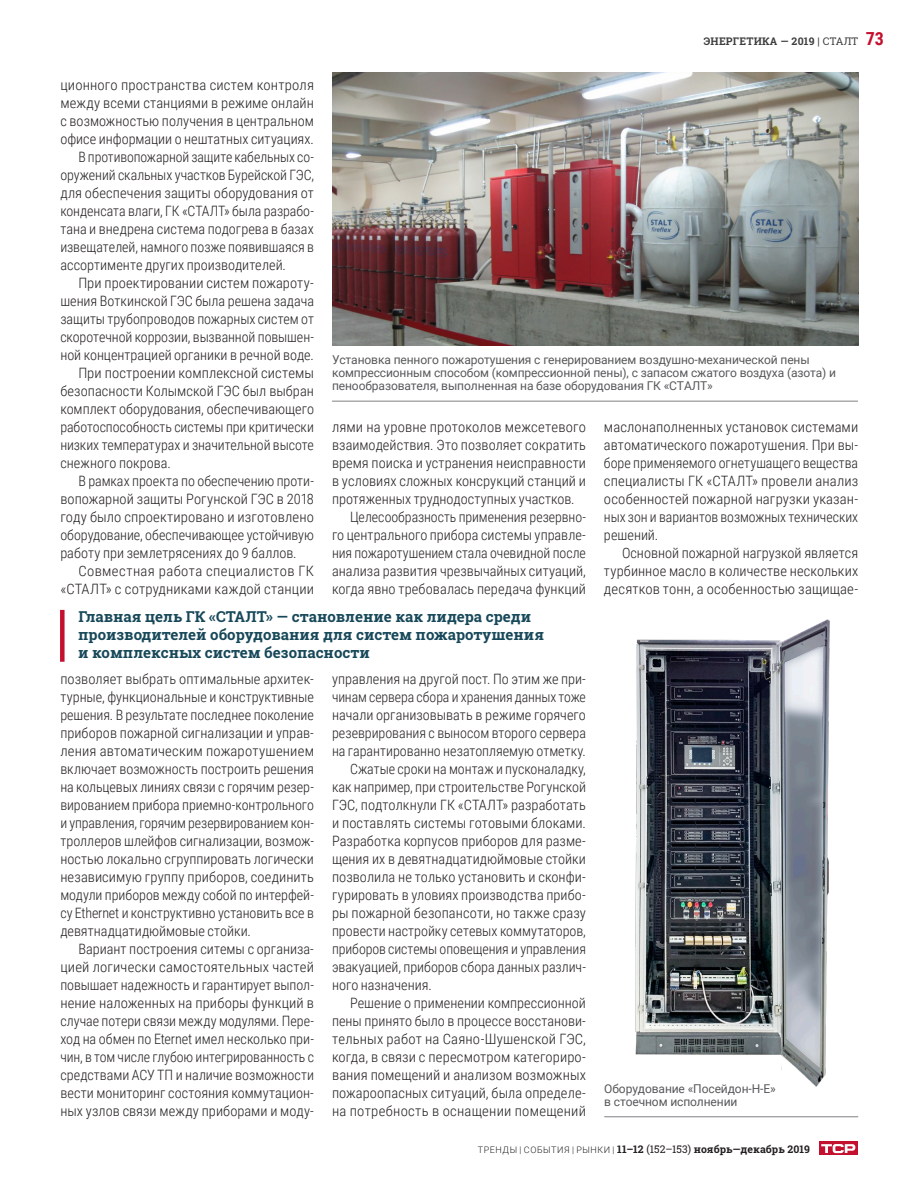
<style>
.page{position:relative;width:915px;height:1191px;background:#fff}
.page>*{position:absolute;margin:0;border:0;box-sizing:border-box;transform-origin:0 0}
.t1{font:700 18px "Roboto Condensed";color:#c3102e}
.ВРЕЗКА_КОММ{font:700 15px/18px "Roboto Slab";color:#174859}
.ОСН_текст_Коммерц{font:300 14.25px/18px "Roboto Condensed";color:#231f20;text-align:justify}
.ОСН_текст_Коммерц-2{font:300 14.25px/18px "Roboto Condensed";letter-spacing:.02em;color:#231f20;text-align:right}
.Подпись_ФОТО{font:12.15px/13.4px "Roboto";letter-spacing:-.01em;color:#57585a}
.t2{font:700 10.5px "Roboto Slab";letter-spacing:.005em;color:#231f20}
.Рубрика_слева{font:700 10.5px "Roboto Slab";letter-spacing:.02em;color:#3e3e3f}
.s1{font-weight:400}
.s2{font-family:"Roboto";font-weight:300;font-size:9px}
</style>
<div class="page">
<div style="left:818px;top:1141px;width:39px;height:14px;background:#c3102e"></div>
<svg style="left:821px;top:1144px;width:34px;height:9px"></svg>
<img style="left:332px;top:72px;width:525px;height:273px">
<img style="left:635px;top:619px;width:195px;height:468px">
<hr style="left:60px;top:610px;width:4px;height:52px;background:#c3102e">
<hr style="left:604px;top:1116px;width:253px;height:1px;background:#808285">
<hr style="left:332px;top:401px;width:525px;height:1px;background:#808285">
<p class="Рубрика_слева" style="left:703px;top:34px;width:156px">ЭНЕРГЕТИКА — 2019 <span class="s1">| СТАЛТ</span></p>
<p class="t1" style="left:865px;top:26px;width:20px">73</p>
<p class="ОСН_текст_Коммерц" style="left:60px;top:75px;width:255px">ционного пространства систем контроля между всеми станциями в режиме онлайн с возможностью получения в центральном офисе информации о нештатных ситуациях.</p>
<p class="ОСН_текст_Коммерц" style="left:60px;top:147px;width:255px;text-indent:18px">В противопожарной защите кабельных со&shy;оружений скальных участков Бурейской ГЭС, для обеспечения защиты оборудования от конденсата влаги, ГК «СТАЛТ» была разрабо&shy;тана и внедрена система подогрева в базах извещателей, намного позже появившаяся в ассортименте других производителей.</p>
<p class="ОСН_текст_Коммерц" style="left:60px;top:273px;width:255px;text-indent:18px">При проектировании систем пожароту&shy;шения Воткинской ГЭС была решена задача защиты трубопроводов пожарных систем от скоротечной коррозии, вызванной повышен&shy;ной концентрацией органики в речной воде.</p>
<p class="ОСН_текст_Коммерц" style="left:60px;top:363px;width:255px;text-indent:18px">При построении комплексной системы безопасности Колымской ГЭС был выбран комплект оборудования, обеспечивающего работоспособность системы при критически низких температурах и значительной высоте снежного покрова.</p>
<p class="ОСН_текст_Коммерц" style="left:60px;top:471px;width:255px;text-indent:18px">В рамках проекта по обеспечению проти&shy;вопожарной защиты Рогунской ГЭС в 2018 году было спроектировано и изготовлено оборудование, обеспечивающее устойчивую работу при землетрясениях до 9 баллов.</p>
<p class="ОСН_текст_Коммерц-2" style="left:60px;top:561px;width:255px">Совместная работа специалистов ГК «СТАЛТ» с сотрудниками каждой станции</p>
<p class="Подпись_ФОТО" style="left:332px;top:352px;width:505px">Установка пенного пожаротушения с генерированием воздушно-механической пены компрессионным способом (компрессионной пены), с запасом сжатого воздуха (азота) и пенообразователя, выполненная на базе оборудования ГК «СТАЛТ»</p>
<p class="ОСН_текст_Коммерц" style="left:332px;top:417px;width:255px">лями на уровне протоколов межсетевого взаимодействия. Это позволяет сократить время поиска и устранения неисправности в условиях сложных консрукций станций и протяженных труднодоступных участков.</p>
<p class="ОСН_текст_Коммерц" style="left:332px;top:507px;width:255px;text-indent:18px">Целесообразность применения резервно&shy;го центрального прибора системы управле&shy;ния пожаротушением стала очевидной после анализа развития чрезвычайных ситуаций, когда явно требовалась передача функций</p>
<p class="ОСН_текст_Коммерц" style="left:603px;top:417px;width:256px">маслонаполненных установок системами автоматического пожаротушения. При вы&shy;боре применяемого огнетушащего вещества специалисты ГК «СТАЛТ» провели анализ особенностей пожарной нагрузки указан&shy;ных зон и вариантов возможных технических решений.</p>
<p class="ОСН_текст_Коммерц" style="left:603px;top:543px;width:256px;text-indent:18px">Основной пожарной нагрузкой является турбинное масло в количестве нескольких десятков тонн, а особенностью защищае-</p>
<p class="ВРЕЗКА_КОММ" style="left:78px;top:608px;width:467px">Главная цель ГК «СТАЛТ» — становление как лидера среди производителей оборудования для систем пожаротушения и комплексных систем безопасности</p>
<p class="ОСН_текст_Коммерц" style="left:60px;top:669px;width:255px">позволяет выбрать оптимальные архитек&shy;турные, функциональные и конструктивные решения. В результате последнее поколение приборов пожарной сигнализации и управ&shy;ления автоматическим пожаротушением включает возможность построить решения на кольцевых линиях связи с горячим резер&shy;вированием прибора приемно-контрольного и управления, горячим резервированием кон&shy;троллеров шлейфов сигнализации, возмож&shy;ностью локально сгруппировать логически независимую группу приборов, соединить модули приборов между собой по интерфей&shy;су Ethernet и конструктивно установить все в девятнадцатидюймовые стойки.</p>
<p class="ОСН_текст_Коммерц" style="left:60px;top:939px;width:255px;text-indent:18px">Вариант построения ситемы с организа&shy;цией логически самостоятельных частей повышает надежность и гарантирует выпол&shy;нение наложенных на приборы функций в случае потери связи между модулями. Пере&shy;ход на обмен по Eternet имел несколько при&shy;чин, в том числе глубою интегрированность с средствами АСУ ТП и наличие возможности вести мониторинг состояния коммутацион&shy;ных узлов связи между приборами и моду-</p>
<p class="ОСН_текст_Коммерц" style="left:332px;top:669px;width:255px">управления на другой пост. По этим же при&shy;чинам сервера сбора и хранения данных тоже начали организовывать в режиме горячего резеврирования с выносом второго сервера на гарантированно незатопляемую отметку.</p>
<p class="ОСН_текст_Коммерц" style="left:332px;top:759px;width:255px;text-indent:18px">Сжатые сроки на монтаж и пусконаладку, как например, при строительстве Рогунской ГЭС, подтолкнули ГК «СТАЛТ» разработать и поставлять системы готовыми блоками.<br>Разработка корпусов приборов для разме&shy;щения их в девятнадцатидюймовые стойки позволила не только установить и сконфи&shy;гурировать в уловиях производства прибо&shy;ры пожарной безопансоти, но также сразу провести настройку сетевых коммутаторов, приборов системы оповещения и управления эвакуацией, приборов сбора данных различ&shy;ного назначения.</p>
<p class="ОСН_текст_Коммерц" style="left:332px;top:993px;width:255px;text-indent:18px">Решение о применении компрессионной пены принято было в процессе восстанови&shy;тельных работ на Саяно-Шушенской ГЭС, когда, в связи с пересмотром категориро&shy;вания помещений и анализом возможных пожароопасных ситуаций, была определе&shy;на потребность в оснащении помещений</p>
<p class="Подпись_ФОТО" style="left:604px;top:1081px;width:173px">Оборудование «Посейдон-Н-Е» в стоечном исполнении</p>
<p class="t2" style="left:477px;top:1141px;width:333px"><span class="s2">ТРЕНДЫ | СОБЫТИЯ | РЫНКИ |</span> 11–12 <span class="s1">(152–153)</span> ноябрь—декабрь 2019</p>
</div>
